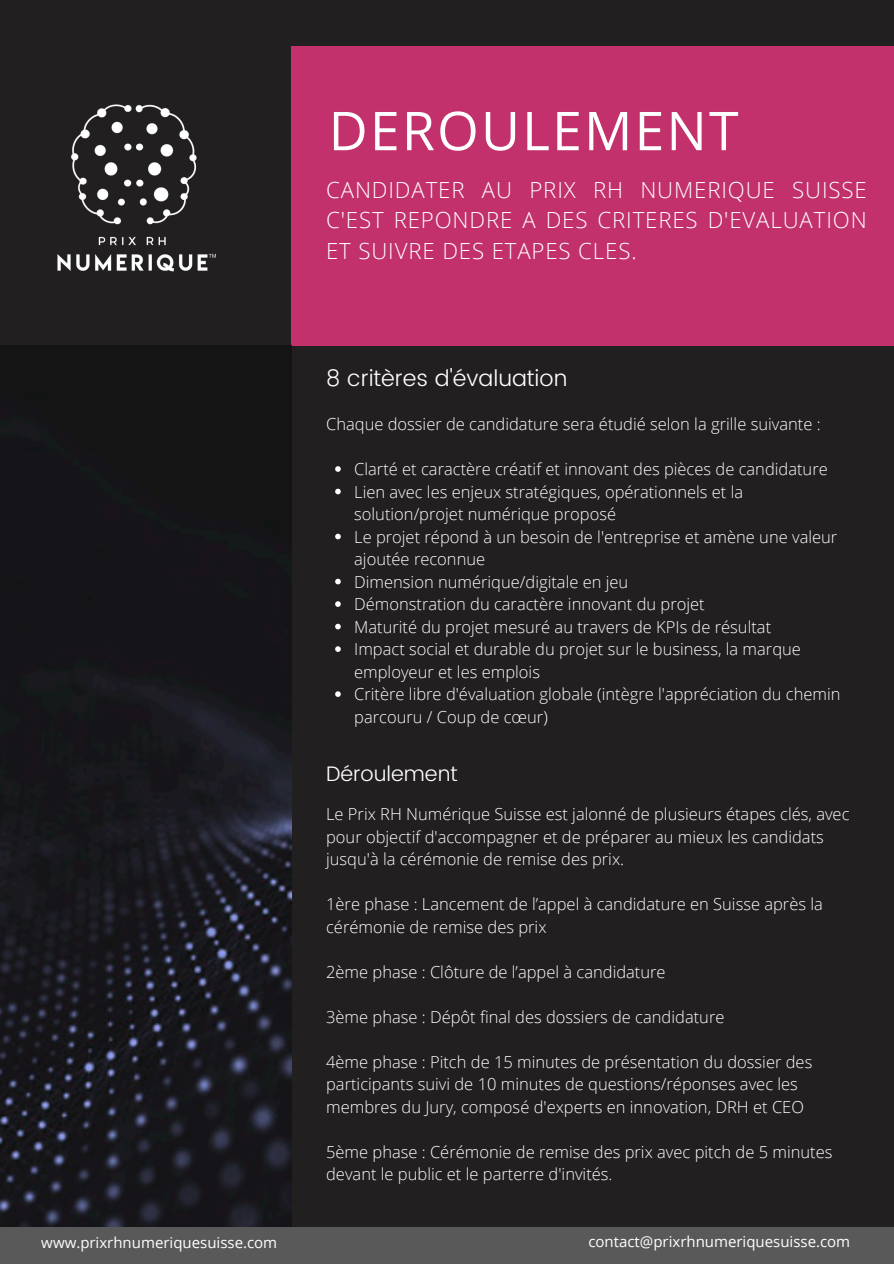
<style>
.page{position:relative;width:894px;height:1264px;background:#fff}
.page>*{position:absolute;margin:0;border:0;box-sizing:border-box;transform-origin:0 0}
.t1{font:53.55px "Open Sans";letter-spacing:.04em;color:#fff}
.t2{font:300 22.5px "Poppins";color:#fff}
.t3{font:300 22.2px/30.3px "Open Sans";letter-spacing:.04em;color:#fff;text-align:justify}
.t4{font:300 21px "Poppins";color:#fff}
.t5{font:300 16.5px/22.5px "Open Sans";color:#fff}
.t6{font:15px "Open Sans";color:#fff}
</style>
<div class="page">
<div style="left:0;top:0;width:893px;height:1263px;background:#221f21"></div>
<div style="left:292px;top:46px;width:601px;height:299px;background:#c2316b"></div>
<img style="left:57px;top:104px;width:159px;height:168px">
<img style="left:0;top:345px;width:291px;height:882px">
<div style="left:0;top:1227px;width:893px;height:36px;background:#595959"></div>
<svg style="left:335px;top:466px;width:5px;height:6px"></svg>
<svg style="left:335px;top:488px;width:5px;height:6px"></svg>
<svg style="left:335px;top:533px;width:5px;height:6px"></svg>
<svg style="left:335px;top:578px;width:5px;height:6px"></svg>
<svg style="left:335px;top:601px;width:5px;height:6px"></svg>
<svg style="left:335px;top:623px;width:5px;height:6px"></svg>
<svg style="left:335px;top:646px;width:5px;height:6px"></svg>
<svg style="left:335px;top:691px;width:5px;height:6px"></svg>
<p class="t1" style="left:328px;top:93px;width:411px">DEROULEMENT</p>
<p class="t3" style="left:326px;top:174px;width:542px">CANDIDATER AU PRIX RH NUMERIQUE SUISSE C'EST REPONDRE A DES CRITERES D'EVALUATION ET SUIVRE DES ETAPES CLES.</p>
<p class="t2" style="left:326px;top:365px;width:242px">8 critères d'évaluation</p>
<p class="t5" style="left:326px;top:412px;width:496px">Chaque dossier de candidature sera étudié selon la grille suivante :</p>
<p class="t5" style="left:354px;top:457px;width:488px">Clarté et caractère créatif et innovant des pièces de candidature Lien avec les enjeux stratégiques, opérationnels et la solution/projet numérique proposé<br>Le projet répond à un besoin de l'entreprise et amène une valeur ajoutée reconnue<br>Dimension numérique/digitale en jeu<br>Démonstration du caractère innovant du projet<br>Maturité du projet mesuré au travers de KPIs de résultat<br>Impact social et durable du projet sur le business, la marque employeur et les emplois<br>Critère libre d'évaluation globale (intègre l'appréciation du chemin parcouru / Coup de cœur)</p>
<h3 class="t4" style="left:326px;top:761px;width:133px">Déroulement</h3>
<p class="t5" style="left:326px;top:802px;width:524px">Le Prix RH Numérique Suisse est jalonné de plusieurs étapes clés, avec pour objectif d'accompagner et de préparer au mieux les candidats jusqu'à la cérémonie de remise des prix.</p>
<p class="t5" style="left:326px;top:892px;width:498px">1ère phase : Lancement de l’appel à candidature en Suisse après la cérémonie de remise des prix</p>
<p class="t5" style="left:326px;top:960px;width:341px">2ème phase : Clôture de l’appel à candidature</p>
<p class="t5" style="left:326px;top:1005px;width:400px">3ème phase : Dépôt final des dossiers de candidature</p>
<p class="t5" style="left:326px;top:1050px;width:487px">4ème phase : Pitch de 15 minutes de présentation du dossier des participants suivi de 10 minutes de questions/réponses avec les membres du Jury, composé d'experts en innovation, DRH et CEO</p>
<p class="t5" style="left:326px;top:1140px;width:507px">5ème phase : Cérémonie de remise des prix avec pitch de 5 minutes devant le public et le parterre d'invités.</p>
<h2 class="t6" style="left:41px;top:1232px;width:237px">www.prixrhnumeriquesuisse.com</h2>
<h1 class="t6" style="left:588px;top:1230px;width:263px">contact@prixrhnumeriquesuisse.com</h1>
</div>
